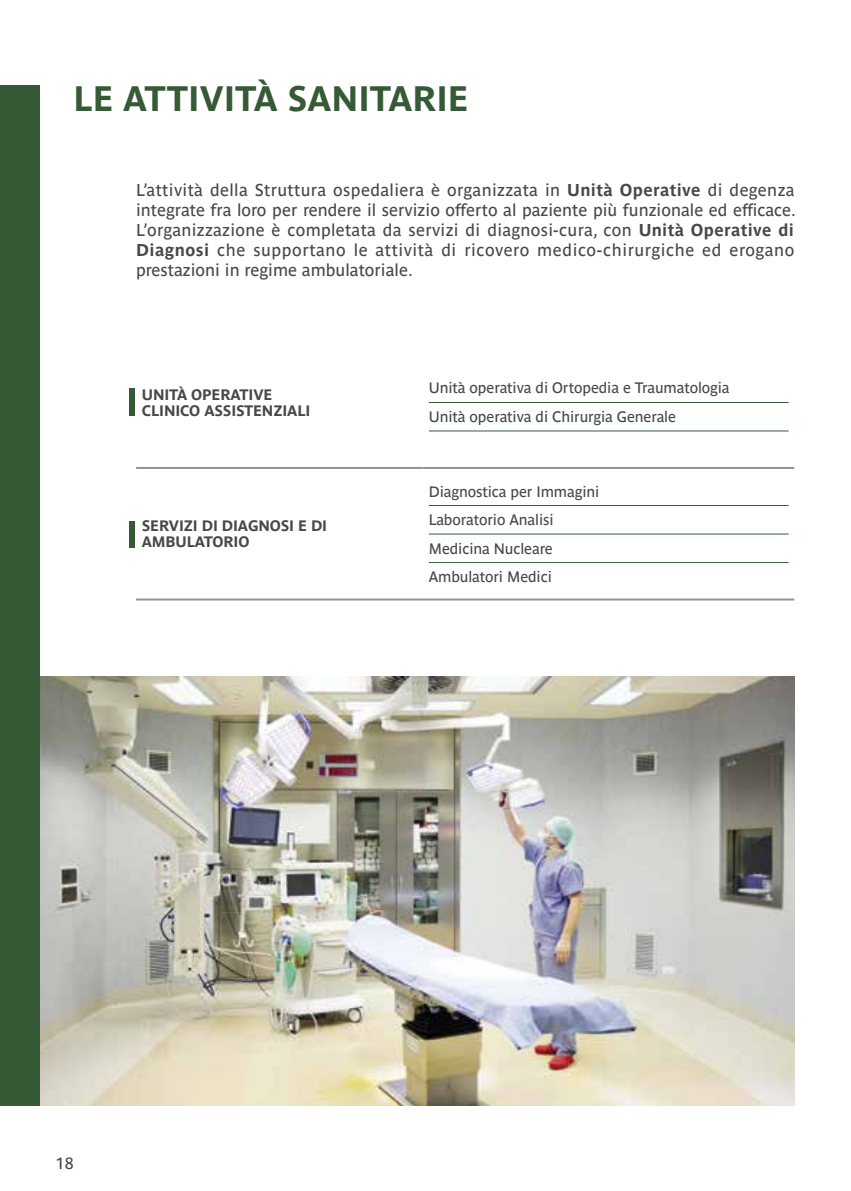
<style>
.page{position:relative;width:851px;height:1191px;background:#fff}
.page>*{position:absolute;margin:0;border:0;box-sizing:border-box;transform-origin:0 0}
.t1{font:700 35px "Parisine Ptf";color:#365a36}
.t2{font:17px/20px "Parisine Ptf";letter-spacing:.01em;color:#484848;text-align:justify}
.t3{font:16px "Parisine Ptf";color:#484848}
.t4{font:15px/28.4px "Parisine Ptf";letter-spacing:-.01em;color:#484848}
.t5{font:700 15px/16px "Parisine Ptf";letter-spacing:-.01em;color:#484848}
.s1{font-weight:700}
</style>
<div class="page">
<img style="left:40px;top:676px;width:754px;height:430px">
<div style="left:0;top:85px;width:40px;height:1021px;background:#365a36"></div>
<hr style="left:136px;top:598px;width:287px;height:2px;background:#939393">
<hr style="left:423px;top:598px;width:371px;height:2px;background:#939393">
<hr style="left:136px;top:467px;width:287px;height:2px;background:#939393">
<hr style="left:423px;top:467px;width:371px;height:2px;background:#939393">
<hr style="left:429px;top:402px;width:359px;height:1px;background:#365a36">
<hr style="left:429px;top:430px;width:359px;height:1px;background:#365a36">
<hr style="left:429px;top:505px;width:359px;height:1px;background:#365a36">
<hr style="left:429px;top:533px;width:359px;height:1px;background:#365a36">
<hr style="left:429px;top:562px;width:359px;height:1px;background:#365a36">
<div style="left:129px;top:388px;width:5px;height:28px;background:#365a36"></div>
<div style="left:129px;top:521px;width:5px;height:26px;background:#365a36"></div>
<h1 class="t1" style="left:74px;top:72px;width:396px">LE ATTIVITÀ SANITARIE</h1>
<p class="t2" style="left:136px;top:178px;width:661px">L’attività della Struttura ospedaliera è organizzata in <span class="s1">Unità Operative</span> di degenza integrate fra loro per rendere il servizio offerto al paziente più funzionale ed efficace.<br>L’organizzazione è completata da servizi di diagnosi-cura, con <span class="s1">Unità Operative di Diagnosi</span> che supportano le attività di ricovero medico-chirurgiche ed erogano prestazioni in regime ambulatoriale.</p>
<p class="t5" style="left:142px;top:385px;width:170px">UNITÀ OPERATIVE<br>CLINICO ASSISTENZIALI</p>
<p class="t4" style="left:429px;top:372px;width:302px">Unità operativa di Ortopedia e Traumatologia<br>Unità operativa di Chirurgia Generale</p>
<p class="t5" style="left:142px;top:516px;width:187px">SERVIZI DI DIAGNOSI E DI<br>AMBULATORIO</p>
<p class="t4" style="left:429px;top:475px;width:172px">Diagnostica per Immagini<br>Laboratorio Analisi<br>Medicina Nucleare<br>Ambulatori Medici</p>
<p class="t3" style="left:56px;top:1150px;width:19px">18</p>
</div>
